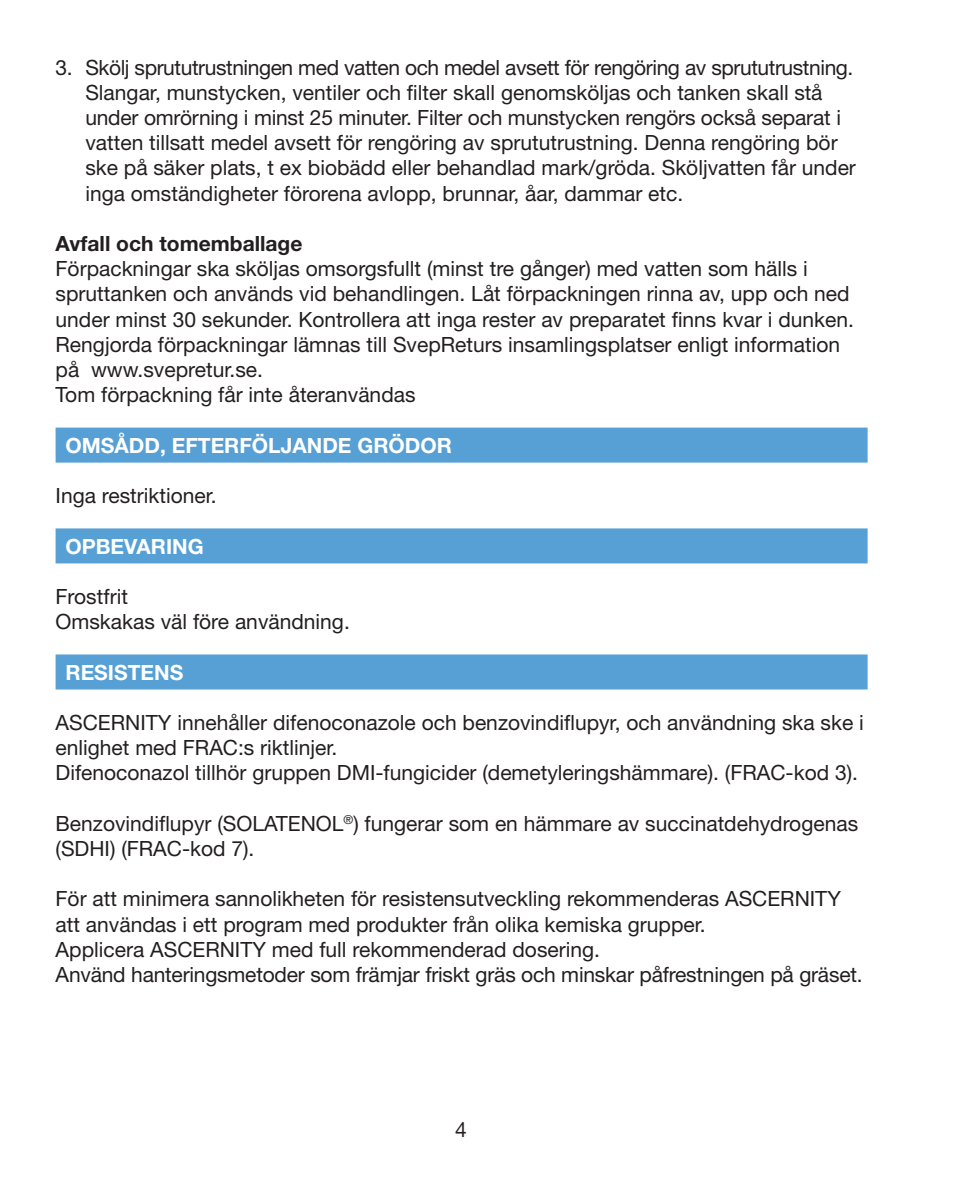
<style>
.page{position:relative;width:953px;height:1191px;background:#fff}
.page>*{position:absolute;margin:0;border:0;box-sizing:border-box;transform-origin:0 0}
.t1{font:21px/25.2px "Helvetica Neue LT Std";color:#231f20}
.t2{font:700 21px "Helvetica Neue LT Std";color:#fff}
.t3{font:700 21px "Helvetica Neue LT Std";color:#231f20}
</style>
<div class="page">
<div style="left:56px;top:427px;width:811px;height:35px;background:#56a0d5"></div>
<div style="left:56px;top:528px;width:811px;height:35px;background:#56a0d5"></div>
<div style="left:56px;top:654px;width:811px;height:35px;background:#56a0d5"></div>
<p class="t1" style="left:85px;top:54px;width:772px;text-indent:-30px">3. Skölj sprututrustningen med vatten och medel avsett för rengöring av sprututrustning.<br>Slangar, munstycken, ventiler och filter skall genomsköljas och tanken skall stå under omrörning i minst 25 minuter. Filter och munstycken rengörs också separat i vatten tillsatt medel avsett för rengöring av sprututrustning. Denna rengöring bör ske på säker plats, t ex biobädd eller behandlad mark/gröda. Sköljvatten får under inga omständigheter förorena avlopp, brunnar, åar, dammar etc.</p>
<p class="t3" style="left:56px;top:230px;width:248px">Avfall och tomemballage</p>
<p class="t1" style="left:56px;top:256px;width:799px">Förpackningar ska sköljas omsorgsfullt (minst tre gånger) med vatten som hälls i spruttanken och används vid behandlingen. Låt förpackningen rinna av, upp och ned under minst 30 sekunder. Kontrollera att inga rester av preparatet finns kvar i dunken.<br>Rengjorda förpackningar lämnas till SvepReturs insamlingsplatser enligt information på www.svepretur.se.<br>Tom förpackning får inte återanvändas</p>
<p class="t2" style="left:65px;top:432px;width:388px">OMSÅDD, EFTERFÖLJANDE GRÖDOR</p>
<p class="t1" style="left:56px;top:483px;width:163px">Inga restriktioner.</p>
<p class="t2" style="left:65px;top:533px;width:140px">OPBEVARING</p>
<p class="t1" style="left:56px;top:583px;width:296px">Frostfrit<br>Omskakas väl före användning.</p>
<p class="t2" style="left:65px;top:659px;width:119px">RESISTENS</p>
<p class="t1" style="left:56px;top:709px;width:809px">ASCERNITY innehåller difenoconazole och benzovindiflupyr, och användning ska ske i enlighet med FRAC:s riktlinjer.<br>Difenoconazol tillhör gruppen DMI-fungicider (demetyleringshämmare). (FRAC-kod 3).</p>
<p class="t1" style="left:56px;top:810px;width:804px">Benzovindiflupyr (SOLATENOL<sup>®</sup>) fungerar som en hämmare av succinatdehydrogenas (SDHI) (FRAC-kod 7).</p>
<p class="t1" style="left:56px;top:886px;width:808px">För att minimera sannolikheten för resistensutveckling rekommenderas ASCERNITY att användas i ett program med produkter från olika kemiska grupper.<br>Applicera ASCERNITY med full rekommenderad dosering.<br>Använd hanteringsmetoder som främjar friskt gräs och minskar påfrestningen på gräset.</p>
<p class="t1" style="left:455px;top:1116px;width:13px">4</p>
</div>
